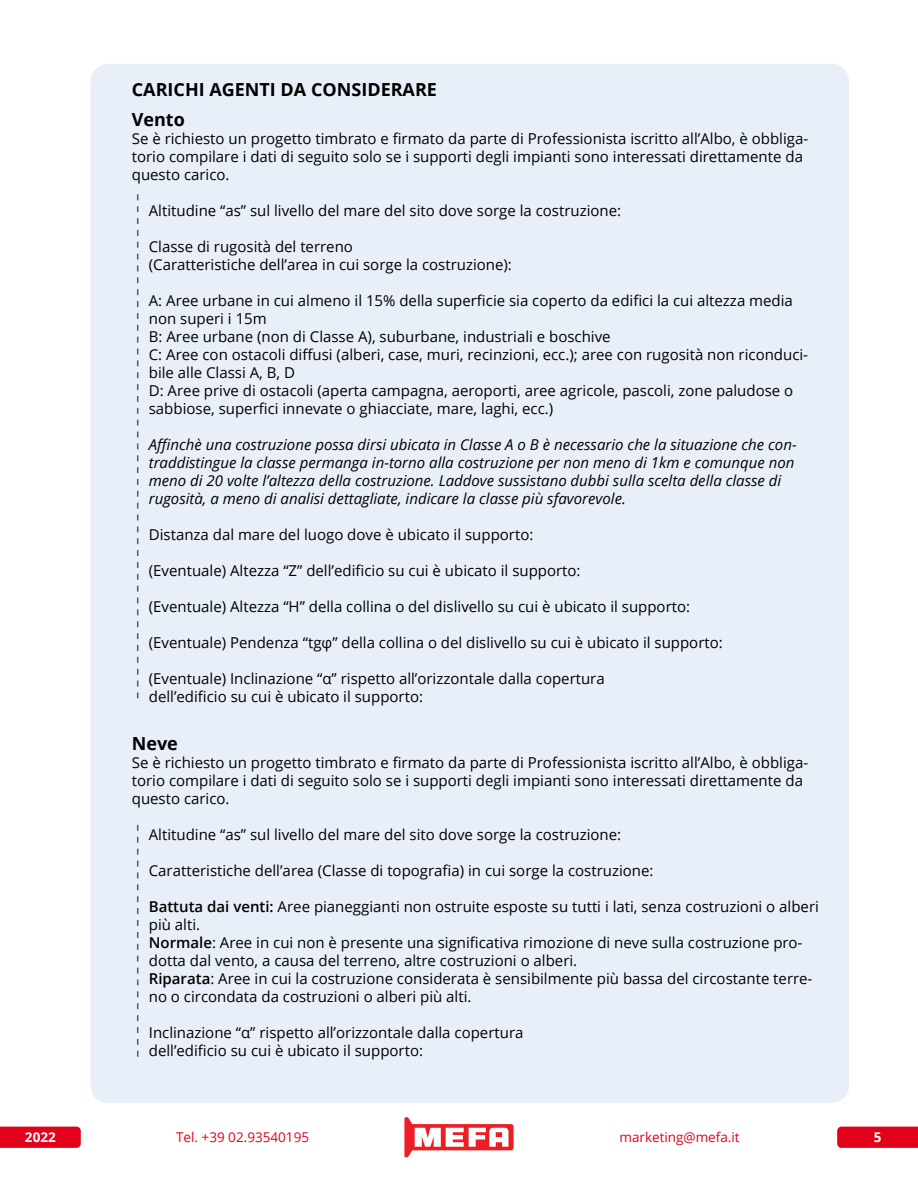
<style>
.page{position:relative;width:918px;height:1188px;background:#fff}
.page>*{position:absolute;margin:0;border:0;box-sizing:border-box;transform-origin:0 0}
.t1{font:700 18px/30px "Open Sans";color:#000}
.t2{font:15px/18px "Open Sans";color:#000}
.t3{font:italic 15px/18px "Open Sans";color:#000}
.t4{font:13.5px "Open Sans";color:#e3001a}
.t5{font:700 13.5px "Open Sans";color:#fff}
.s1{font-weight:600}
</style>
<div class="page">
<div style="left:91px;top:64px;width:758px;height:1039px;background:#e9eff8;border-radius:18px"></div>
<div style="left:0;top:1127px;width:81px;height:21px;background:#e3001a"></div>
<div style="left:837px;top:1127px;width:81px;height:21px;background:#e3001a"></div>
<svg style="left:404px;top:1117px;width:110px;height:40px"></svg>
<svg style="left:137px;top:194px;width:1px;height:504px"></svg>
<svg style="left:137px;top:825px;width:1px;height:232px"></svg>
<p class="t1" style="left:132px;top:74px;width:307px">CARICHI AG ENTI DA CONSIDERARE<br>VENTO</p>
<p class="t2" style="left:132px;top:129px;width:678px">Se è richiesto un progetto timbrato e firmato da parte di Professionista iscritto all’Albo, è obbliga&shy;torio compilare i dati di seguito solo se i supporti degli impianti sono interessati direttamente da questo carico.</p>
<p class="t2" style="left:149px;top:201px;width:474px">Altitudine “as” sul livello del mare del sito dove sorge la costruzione:</p>
<p class="t2" style="left:149px;top:237px;width:365px">Classe di rugosità del terreno<br>(Caratteristiche dell’area in cui sorge la costruzione):</p>
<p class="t2" style="left:149px;top:291px;width:661px">A: Aree urbane in cui almeno il 15% della superficie sia coperto da edifici la cui altezza media non superi i 15m<br>B: Aree urbane (non di Classe A), suburbane, industriali e boschive<br>C: Aree con ostacoli diffusi (alberi, case, muri, recinzioni, ecc.); aree con rugosità non riconduci&shy;bile alle Classi A, B, D<br>D: Aree prive di ostacoli (aperta campagna, aeroporti, aree agricole, pascoli, zone paludose o sabbiose, superfici innevate o ghiacciate, mare, laghi, ecc.)</p>
<p class="t3" style="left:149px;top:435px;width:649px">Affinchè una costruzione possa dirsi ubicata in Classe A o B è necessario che la situazione che con&shy;traddistingue la classe permanga in-torno alla costruzione per non meno di 1km e comunque non meno di 20 volte l’altezza della costruzione. Laddove sussistano dubbi sulla scelta della classe di rugosità, a meno di analisi dettagliate, indicare la classe più sfavorevole.</p>
<p class="t2" style="left:149px;top:525px;width:386px">Distanza dal mare del luogo dove è ubicato il supporto:</p>
<p class="t2" style="left:149px;top:561px;width:433px">(Eventuale) Altezza “Z” dell’edificio su cui è ubicato il supporto:</p>
<p class="t2" style="left:149px;top:597px;width:543px">(Eventuale) Altezza “H” della collina o del dislivello su cui è ubicato il supporto:</p>
<p class="t2" style="left:149px;top:633px;width:576px">(Eventuale) Pendenza “tgφ” della collina o del dislivello su cui è ubicato il supporto:</p>
<p class="t2" style="left:149px;top:669px;width:457px">(Eventuale) Inclinazione “α” rispetto all’orizzontale dalla copertura dell’edificio su cui è ubicato il supporto:</p>
<p class="t1" style="left:132px;top:728px;width:48px">N EVE</p>
<p class="t2" style="left:132px;top:753px;width:678px">Se è richiesto un progetto timbrato e firmato da parte di Professionista iscritto all’Albo, è obbliga&shy;torio compilare i dati di seguito solo se i supporti degli impianti sono interessati direttamente da questo carico.</p>
<p class="t2" style="left:149px;top:825px;width:474px">Altitudine “as” sul livello del mare del sito dove sorge la costruzione:</p>
<p class="t2" style="left:149px;top:861px;width:506px">Caratteristiche dell’area (Classe di topografia) in cui sorge la costruzione:</p>
<p class="t2" style="left:149px;top:897px;width:672px"><span class="s1">Battuta dai venti:</span> Aree pianeggianti non ostruite esposte su tutti i lati, senza costruzioni o alberi più alti.<br><span class="s1">Normale</span>: Aree in cui non è presente una significativa rimozione di neve sulla costruzione pro&shy;dotta dal vento, a causa del terreno, altre costruzioni o alberi.<br><span class="s1">Riparata</span>: Aree in cui la costruzione considerata è sensibilmente più bassa del circostante terre&shy;no o circondata da costruzioni o alberi più alti.</p>
<p class="t2" style="left:149px;top:1023px;width:376px">Inclinazione “α” rispetto all’orizzontale dalla copertura dell’edificio su cui è ubicato il supporto:</p>
<p class="t5" style="left:25px;top:1128px;width:32px">2022</p>
<p class="t4" style="left:176px;top:1128px;width:135px">Tel. +39 02.93540195</p>
<p class="t4" style="left:620px;top:1128px;width:122px">marketing@mefa.it</p>
<p class="t5" style="left:874px;top:1128px;width:9px">5</p>
</div>
